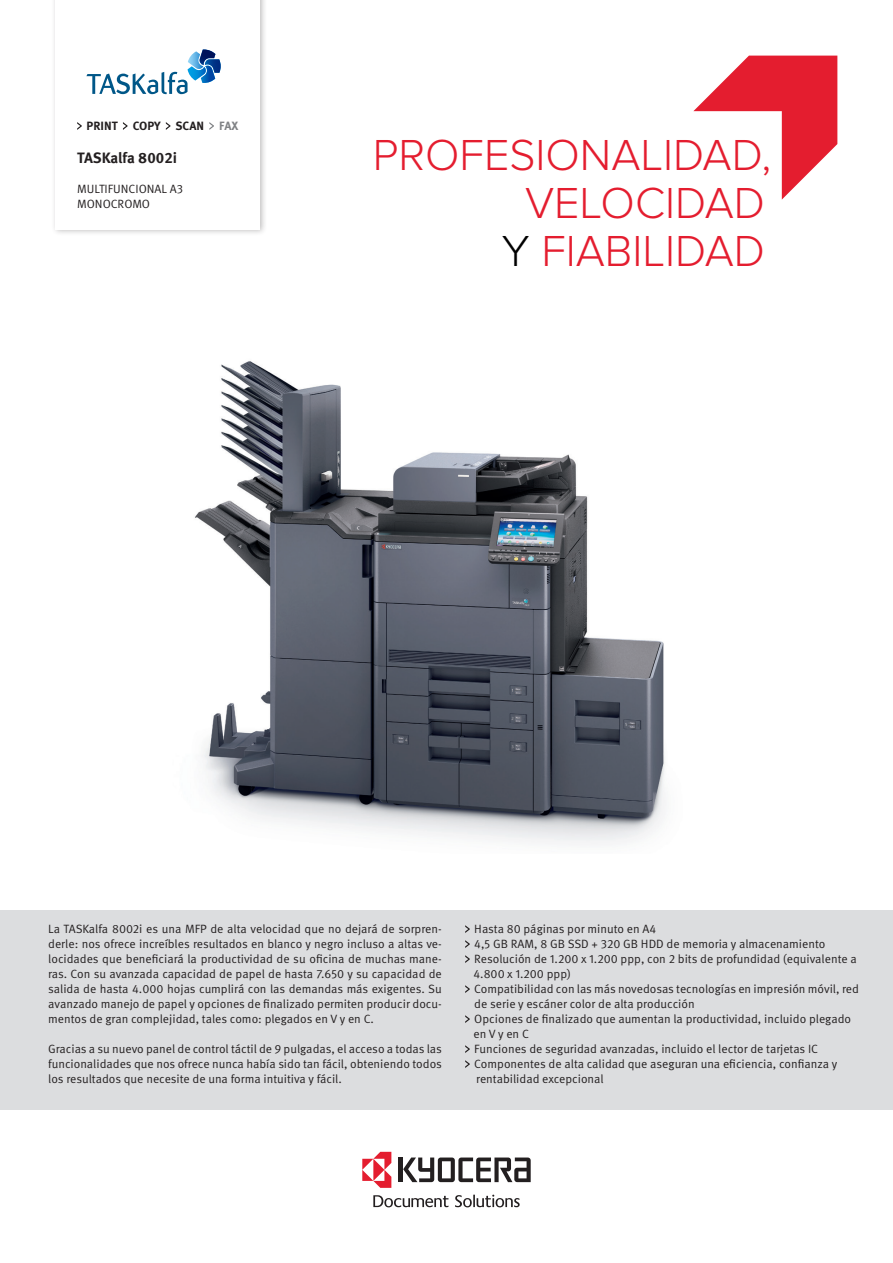
<style>
.page{position:relative;width:893px;height:1263px;background:#fff}
.page>*{position:absolute;margin:0;border:0;box-sizing:border-box;transform-origin:0 0}
.Headline{font:300 45px "Proxima Nova";color:#e41d2f}
.t1{font:700 15px "Meta Pro";color:#231f20}
.Bodycopy{font:12px/15px "Meta Pro Norm";color:#231f20}
.t2{font:700 12px "Meta Pro";color:#231f20}
.s1{color:#808285}
.s2{color:#000}
</style>
<div class="page">
<img style="left:194px;top:361px;width:471px;height:483px">
<svg style="left:693px;top:56px;width:144px;height:144px"></svg>
<hr style="left:399px;top:1157px;width:4px;height:25px;background:#231f20">
<svg style="left:403px;top:1157px;width:128px;height:25px"></svg>
<svg style="left:455px;top:1195px;width:65px;height:12px"></svg>
<svg style="left:373px;top:1195px;width:75px;height:12px"></svg>
<svg style="left:362px;top:1152px;width:29px;height:36px"></svg>
<div style="left:51px;top:0;width:216px;height:236px;background:#231f20;opacity:.3"></div>
<div style="left:56px;top:0;width:204px;height:230px;background:#fff"></div>
<div style="left:0;top:910px;width:893px;height:199px;background:#dcdddf"></div>
<svg style="left:465px;top:925px;width:5px;height:8px"></svg>
<svg style="left:465px;top:940px;width:5px;height:8px"></svg>
<svg style="left:465px;top:955px;width:5px;height:8px"></svg>
<svg style="left:465px;top:985px;width:5px;height:8px"></svg>
<svg style="left:465px;top:1015px;width:5px;height:8px"></svg>
<svg style="left:465px;top:1045px;width:5px;height:8px"></svg>
<svg style="left:465px;top:1060px;width:5px;height:8px"></svg>
<svg style="left:86px;top:50px;width:135px;height:44px"></svg>
<svg style="left:77px;top:122px;width:5px;height:8px"></svg>
<svg style="left:123px;top:122px;width:5px;height:8px"></svg>
<svg style="left:166px;top:122px;width:4px;height:8px"></svg>
<svg style="left:209px;top:122px;width:5px;height:8px"></svg>
<p class="t2" style="left:87px;top:116px;width:153px">PRINT COPY SCAN <span class="s1">FAX</span></p>
<p class="t1" style="left:77px;top:146px;width:101px">TASKalfa 8002i</p>
<p class="Bodycopy" style="left:77px;top:181px;width:107px">MULTIFUNCIONAL A3</p>
<p class="Bodycopy" style="left:77px;top:196px;width:74px">MONOCROMO</p>
<p class="Headline" style="left:373px;top:129px;width:400px">PROFESIONALIDAD,</p>
<p class="Headline" style="left:525px;top:177px;width:241px">VELOCIDAD</p>
<p class="Headline" style="left:502px;top:225px;width:265px"><span class="s2">Y</span> FIABILIDAD</p>
<p class="Bodycopy" style="left:48px;top:920px;width:395px;text-align:justify">La TASKalfa 8002i es una MFP de alta velocidad que no dejará de sorpren&shy;derle: nos ofrece increíbles resultados en blanco y negro incluso a altas ve&shy;locidades que beneficiará la productividad de su oficina de muchas mane&shy;ras. Con su avanzada capacidad de papel de hasta 7.650 y su capacidad de salida de hasta 4.000 hojas cumplirá con las demandas más exigentes. Su avanzado manejo de papel y opciones de finalizado permiten producir docu&shy;mentos de gran complejidad, tales como: plegados en V y en C.</p>
<p class="Bodycopy" style="left:48px;top:1040px;width:395px;text-align:justify">Gracias a su nuevo panel de control táctil de 9 pulgadas, el acceso a todas las funcionalidades que nos ofrece nunca había sido tan fácil, obteniendo todos los resultados que necesite de una forma intuitiva y fácil.</p>
<p class="Bodycopy" style="left:474px;top:920px;width:183px">Hasta 80 páginas por minuto en A4</p>
<p class="Bodycopy" style="left:474px;top:935px;width:353px">4,5 GB RAM, 8 GB SSD + 320 GB HDD de memoria y almacenamiento</p>
<p class="Bodycopy" style="left:474px;top:950px;width:384px">Resolución de 1.200 x 1.200 ppp, con 2 bits de profundidad (equivalente a</p>
<p class="Bodycopy" style="left:473px;top:965px;width:99px">4.800 x 1.200 ppp)</p>
<p class="Bodycopy" style="left:474px;top:980px;width:386px">Compatibilidad con las más novedosas tecnologías en impresión móvil, red de serie y escáner color de alta producción</p>
<p class="Bodycopy" style="left:473px;top:1010px;width:379px">Opciones de finalizado que aumentan la productividad, incluido plegado en V y en C</p>
<p class="Bodycopy" style="left:474px;top:1040px;width:345px">Funciones de seguridad avanzadas, incluido el lector de tarjetas IC</p>
<p class="Bodycopy" style="left:474px;top:1055px;width:364px">Componentes de alta calidad que aseguran una eficiencia, confianza y rentabilidad excepcional</p>
</div>
